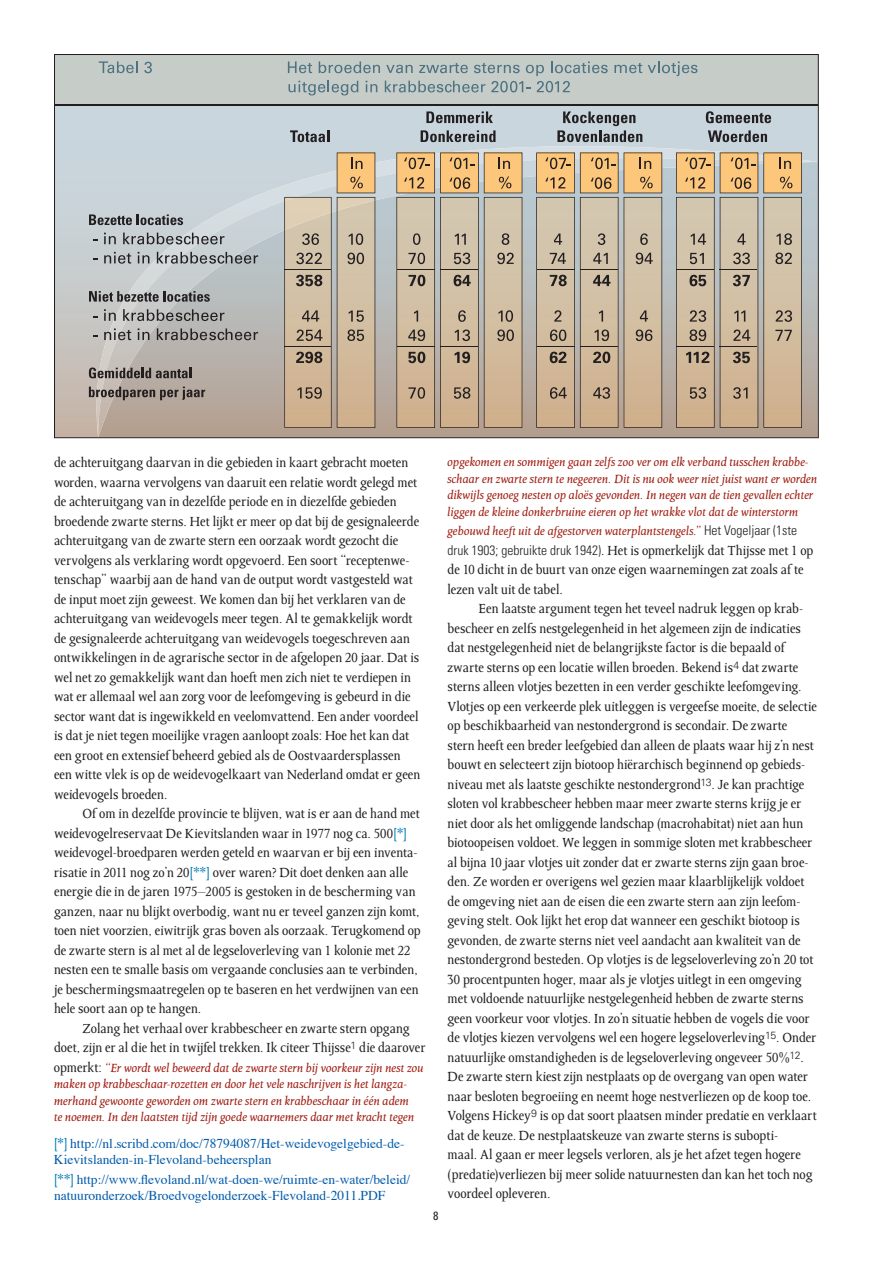
<style>
.page{position:relative;width:893px;height:1263px;background:#fff}
.page>*{position:absolute;margin:0;border:0;box-sizing:border-box;transform-origin:0 0}
.t1{font:15px/19.5px "Octavian";color:#231f20}
.t2{font:italic 13.5px/16.5px "Octavian";color:#a01e12}
.t3{font:13.5px/16.5px "Times";color:#015aaa}
.t4{font:condensed 12px "Univers";color:#231f20}
.s1{color:#007bb4}
.s2{font-style:normal;font-size:15px;color:#231f20}
.s3{font-family:"Octavian";font-size:15px;color:#007bb4}
.s4{font-family:"Univers";font-weight:300;font-style:normal;font-stretch:condensed;color:#231f20}
.s5{font-family:"Univers";font-weight:300;font-stretch:condensed;font-size:13.5px}
</style>
<div class="page">
<svg style="left:54px;top:54px;width:765px;height:384px;background:#bec1c1"></svg>
<hr style="left:55px;top:104px;width:763px;height:1px;background:#231f20">
<svg style="left:99px;top:61px;width:38px;height:12px"></svg>
<svg style="left:144px;top:62px;width:8px;height:11px"></svg>
<svg style="left:614px;top:63px;width:28px;height:10px"></svg>
<svg style="left:648px;top:61px;width:49px;height:15px"></svg>
<svg style="left:288px;top:61px;width:320px;height:34px;background:#b0bcbb"></svg>
<svg style="left:290px;top:130px;width:39px;height:12px"></svg>
<svg style="left:426px;top:111px;width:67px;height:12px"></svg>
<svg style="left:421px;top:130px;width:75px;height:12px"></svg>
<svg style="left:557px;top:111px;width:85px;height:31px;background:#959ca2"></svg>
<svg style="left:706px;top:111px;width:65px;height:12px"></svg>
<svg style="left:708px;top:130px;width:59px;height:12px"></svg>
<svg style="left:89px;top:214px;width:94px;height:11px"></svg>
<svg style="left:104px;top:233px;width:12px;height:11px"></svg>
<svg style="left:123px;top:233px;width:101px;height:11px"></svg>
<svg style="left:104px;top:252px;width:27px;height:12px"></svg>
<svg style="left:138px;top:252px;width:11px;height:11px"></svg>
<svg style="left:157px;top:252px;width:101px;height:12px"></svg>
<svg style="left:89px;top:291px;width:121px;height:11px"></svg>
<svg style="left:104px;top:309px;width:12px;height:12px"></svg>
<svg style="left:123px;top:309px;width:101px;height:12px"></svg>
<svg style="left:104px;top:328px;width:27px;height:12px"></svg>
<svg style="left:138px;top:328px;width:11px;height:12px"></svg>
<svg style="left:157px;top:328px;width:101px;height:12px"></svg>
<svg style="left:89px;top:367px;width:102px;height:11px"></svg>
<svg style="left:89px;top:387px;width:116px;height:13px;background:#877d77"></svg>
<svg style="left:284px;top:153px;width:91px;height:275px;background:#c5b39b"></svg>
<svg style="left:396px;top:153px;width:126px;height:275px;background:#c1ac90"></svg>
<svg style="left:536px;top:153px;width:82px;height:275px;background:#c4af92"></svg>
<svg style="left:624px;top:153px;width:38px;height:275px;background:#ccb594"></svg>
<svg style="left:676px;top:153px;width:126px;height:275px;background:#c3af92"></svg>
<p class="t1" style="left:54px;top:453px;width:368px">de achteruitgang daarvan in die gebieden in kaart gebracht moeten worden, waarna vervolgens van daaruit een relatie wordt gelegd met de achteruitgang van in dezelfde periode en in diezelfde gebieden broedende zwarte sterns. Het lijkt er meer op dat bij de gesignaleerde achteruitgang van de zwarte stern een oorzaak wordt gezocht die vervolgens als verklaring wordt opgevoerd. Een soort “receptenwe&shy;tenschap” waarbij aan de hand van de output wordt vastgesteld wat de input moet zijn geweest. We komen dan bij het verklaren van de achteruitgang van weidevogels meer tegen. Al te gemakkelijk wordt de gesignaleerde achteruitgang van weidevogels toegeschreven aan ontwikkelingen in de agrarische sector in de afgelopen 20 jaar. Dat is wel net zo gemakkelijk want dan hoeft men zich niet te verdiepen in wat er allemaal wel aan zorg voor de leefomgeving is gebeurd in die sector want dat is ingewikkeld en veelomvattend. Een ander voordeel is dat je niet tegen moeilijke vragen aanloopt zoals: Hoe het kan dat een groot en extensief beheerd gebied als de Oostvaardersplassen een witte vlek is op de weidevogelkaart van Nederland omdat er geen weidevogels broeden.</p>
<p class="t1" style="left:54px;top:804px;width:368px;text-indent:28px">Of om in dezelfde provincie te blijven, wat is er aan de hand met weidevogelreservaat De Kievitslanden waar in 1977 nog ca. 500<span class="s1">[*] </span>weidevogel-broedparen werden geteld en waarvan er bij een inventa&shy;risatie in 2011 nog zo’n 20<span class="s1">[**]</span> over waren? Dit doet denken aan alle energie die in de jaren 1975–2005 is gestoken in de bescherming van ganzen, naar nu blijkt overbodig, want nu er teveel ganzen zijn komt, toen niet voorzien, eiwitrijk gras boven als oorzaak. Terugkomend op de zwarte stern is al met al de legseloverleving van 1 kolonie met 22 nesten een te smalle basis om vergaande conclusies aan te verbinden, je beschermingsmaatregelen op te baseren en het verdwijnen van een hele soort aan op te hangen.</p>
<p class="t1" style="left:54px;top:1019px;width:373px;text-indent:28px">Zolang het verhaal over krabbescheer en zwarte stern opgang doet, zijn er al die het in twijfel trekken. Ik citeer Thijsse<sup>1</sup> die daarover</p>
<p class="t2" style="left:54px;top:1060px;width:371px"><span class="s2">opmerkt:</span> “Er wordt wel beweerd dat de zwarte stern bij voorkeur zijn nest zou maken op krabbeschaar-rozetten en door het vele naschrijven is het langza&shy;merhand gewoonte geworden om zwarte stern en krabbeschaar in één adem<br>te noemen. In den laatsten tijd zijn goede waarnemers daar met kracht tegen</p>
<p class="t3" style="left:54px;top:1134px;width:352px"><span class="s3">[*]</span> http://nl.scribd.com/doc/78794087/Het-weidevogelgebied-de-<br>Kievitslanden-in-Flevoland-beheersplan</p>
<p class="t3" style="left:54px;top:1170px;width:358px"><span class="s3">[**]</span> http://www.flevoland.nl/wat-doen-we/ruimte-en-water/beleid/ natuuronderzoek/Broedvogelonderzoek-Flevoland-2011.PDF</p>
<p class="t4" style="left:433px;top:1208px;width:7px">8</p>
<p class="t2" style="left:448px;top:454px;width:371px">opgekomen en sommigen gaan zelfs zoo ver om elk verband tusschen krabbe&shy;schaar en zwarte stern te negeeren. Dit is nu ook weer niet juist want er worden dikwijls genoeg nesten op aloës gevonden. In negen van de tien gevallen echter liggen de kleine donkerbruine eieren op het wrakke vlot dat de winterstorm</p>
<p class="t2" style="left:448px;top:523px;width:351px">gebouwd heeft uit de afgestorven waterplantstengels.” <span class="s4">Het Vogeljaar (1ste</span></p>
<p class="t1" style="left:448px;top:540px;width:367px"><span class="s5">druk 1903; gebruikte druk 1942)</span>. Het is opmerkelijk dat Thijsse met 1 op de 10 dicht in de buurt van onze eigen waarnemingen zat zoals af te lezen valt uit de tabel.</p>
<p class="t1" style="left:448px;top:599px;width:371px;text-indent:31px">Een laatste argument tegen het teveel nadruk leggen op krab&shy;bescheer en zelfs nestgelegenheid in het algemeen zijn de indicaties dat nestgelegenheid niet de belangrijkste factor is die bepaald of zwarte sterns op een locatie willen broeden. Bekend is<sup>4</sup> dat zwarte sterns alleen vlotjes bezetten in een verder geschikte leefomgeving.<br>Vlotjes op een verkeerde plek uitleggen is vergeefse moeite, de selectie op beschikbaarheid van nestondergrond is secondair. De zwarte stern heeft een breder leefgebied dan alleen de plaats waar hij z’n nest bouwt en selecteert zijn biotoop hiërarchisch beginnend op gebieds&shy;niveau met als laatste geschikte nestondergrond<sup>13</sup>. Je kan prachtige sloten vol krabbescheer hebben maar meer zwarte sterns krijg je er niet door als het omliggende landschap (macrohabitat) niet aan hun biotoopeisen voldoet. We leggen in sommige sloten met krabbescheer al bijna 10 jaar vlotjes uit zonder dat er zwarte sterns zijn gaan broe&shy;den. Ze worden er overigens wel gezien maar klaarblijkelijk voldoet de omgeving niet aan de eisen die een zwarte stern aan zijn leefom&shy;geving stelt. Ook lijkt het erop dat wanneer een geschikt biotoop is gevonden, de zwarte sterns niet veel aandacht aan kwaliteit van de nestondergrond besteden. Op vlotjes is de legseloverleving zo’n 20 tot 30 procentpunten hoger, maar als je vlotjes uitlegt in een omgeving met voldoende natuurlijke nestgelegenheid hebben de zwarte sterns geen voorkeur voor vlotjes. In zo’n situatie hebben de vogels die voor de vlotjes kiezen vervolgens wel een hogere legseloverleving<sup>15</sup>. Onder natuurlijke omstandigheden is de legseloverleving ongeveer 50%<sup>12</sup>.<br>De zwarte stern kiest zijn nestplaats op de overgang van open water naar besloten begroeiing en neemt hoge nestverliezen op de koop toe.<br>Volgens Hickey<sup>9</sup> is op dat soort plaatsen minder predatie en verklaart dat de keuze. De nestplaatskeuze van zwarte sterns is subopti-<br>maal. Al gaan er meer legsels verloren, als je het afzet tegen hogere (predatie)verliezen bij meer solide natuurnesten dan kan het toch nog voordeel opleveren.</p>
</div>
